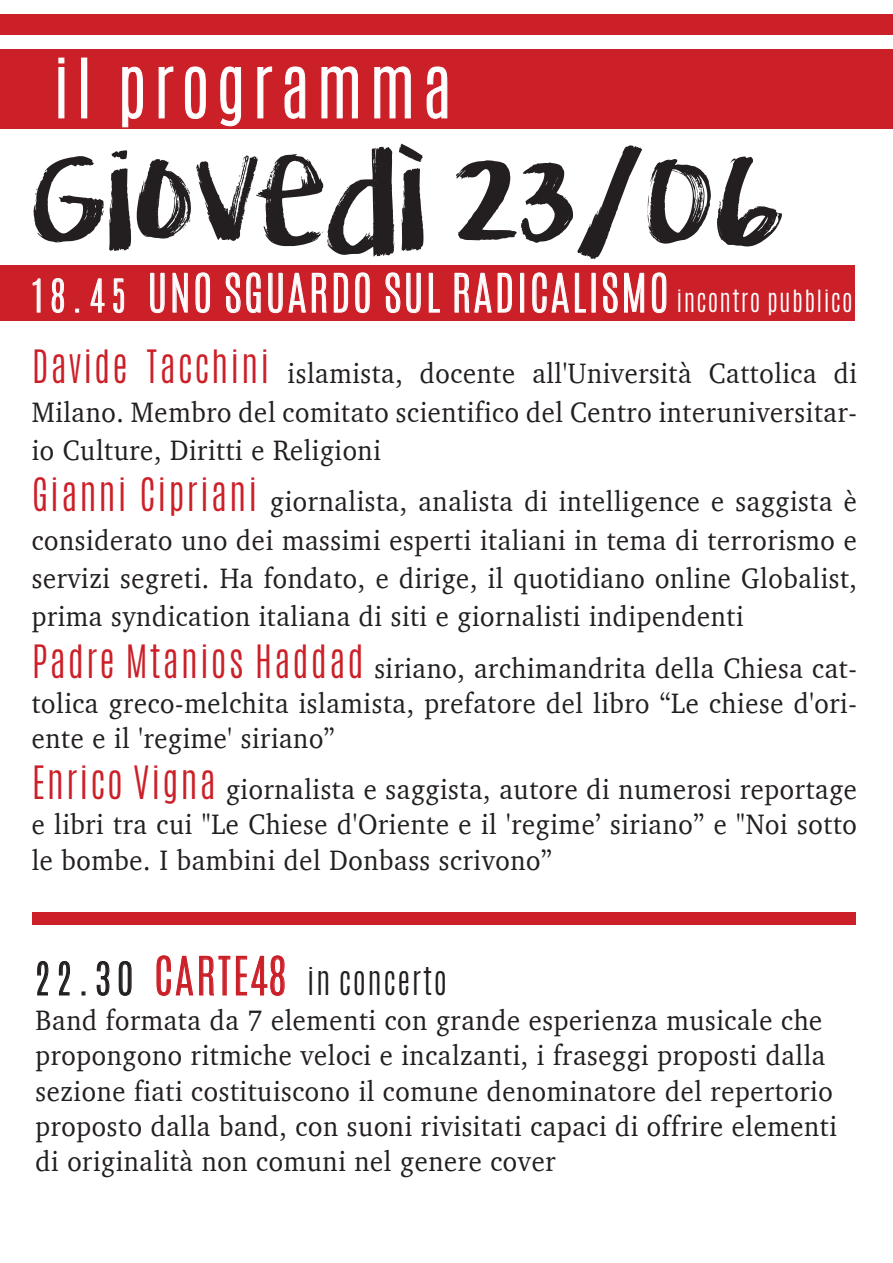
<style>
.page{position:relative;width:893px;height:1263px;background:#fff}
.page>*{position:absolute;margin:0;border:0;box-sizing:border-box;transform-origin:0 0}
.t1{font:107.25px "KG Lifeis Messy";color:#231f20}
.t2{font:300 68.7px "Antonio";letter-spacing:.1em;color:#fff}
.t3{font:300 44.85px "Antonio";letter-spacing:.05em;color:#fff}
.t4{font:300 31.95px "Antonio";letter-spacing:.05em;color:#231f20}
.t5{font:28.8px/35.1px "Charter";letter-spacing:.025em;color:#231f20;text-align:justify;scale:.92 1}
.s1{font-size:38.4px}
.s2{font-size:25.65px}
.s3{font-family:"Antonio";font-weight:300;font-size:38.4px;color:#cc2029}
.s4{font-size:44.85px;color:#cc2029}
</style>
<div class="page">
<div style="left:0;top:49px;width:893px;height:80px;background:#cc2029"></div>
<div style="left:0;top:15px;width:893px;height:20px;background:#cc2029"></div>
<svg style="left:58px;top:57px;width:7px;height:62px"></svg>
<div style="left:81px;top:58px;width:6px;height:60px;border:1px solid #fff"></div>
<svg style="left:122px;top:66px;width:21px;height:62px"></svg>
<svg style="left:158px;top:66px;width:16px;height:53px"></svg>
<svg style="left:185px;top:66px;width:21px;height:53px"></svg>
<svg style="left:220px;top:66px;width:21px;height:61px"></svg>
<svg style="left:257px;top:66px;width:15px;height:53px"></svg>
<svg style="left:284px;top:66px;width:21px;height:53px"></svg>
<svg style="left:321px;top:66px;width:37px;height:53px"></svg>
<svg style="left:374px;top:66px;width:37px;height:53px"></svg>
<svg style="left:426px;top:66px;width:22px;height:53px"></svg>
<div style="left:32px;top:913px;width:823px;height:12px;background:#cc2029"></div>
<svg style="left:37px;top:961px;width:11px;height:34px"></svg>
<svg style="left:59px;top:961px;width:11px;height:34px"></svg>
<svg style="left:97px;top:961px;width:12px;height:35px"></svg>
<svg style="left:119px;top:961px;width:12px;height:35px"></svg>
<svg style="left:156px;top:955px;width:129px;height:41px"></svg>
<div style="left:0;top:265px;width:855px;height:56px;background:#cc2029"></div>
<svg style="left:33px;top:279px;width:7px;height:34px"></svg>
<svg style="left:52px;top:278px;width:12px;height:35px"></svg>
<svg style="left:91px;top:279px;width:13px;height:34px"></svg>
<svg style="left:113px;top:279px;width:11px;height:34px"></svg>
<svg style="left:150px;top:273px;width:15px;height:40px"></svg>
<svg style="left:172px;top:273px;width:16px;height:40px"></svg>
<svg style="left:195px;top:272px;width:15px;height:41px"></svg>
<svg style="left:226px;top:272px;width:35px;height:41px"></svg>
<svg style="left:268px;top:273px;width:38px;height:40px"></svg>
<svg style="left:312px;top:273px;width:15px;height:40px"></svg>
<svg style="left:333px;top:273px;width:15px;height:40px"></svg>
<svg style="left:355px;top:272px;width:15px;height:41px"></svg>
<svg style="left:385px;top:272px;width:36px;height:41px"></svg>
<svg style="left:429px;top:273px;width:11px;height:40px"></svg>
<svg style="left:454px;top:273px;width:58px;height:40px"></svg>
<div style="left:520px;top:273px;width:4px;height:40px;border:1px solid #fff"></div>
<svg style="left:532px;top:272px;width:37px;height:41px"></svg>
<svg style="left:575px;top:273px;width:11px;height:40px"></svg>
<div style="left:592px;top:273px;width:4px;height:40px;border:1px solid #fff"></div>
<svg style="left:603px;top:272px;width:15px;height:41px"></svg>
<svg style="left:624px;top:273px;width:20px;height:40px"></svg>
<svg style="left:652px;top:272px;width:15px;height:41px"></svg>
<h2 class="t2" style="left:53px;top:39px;width:400px">il programma</h2>
<h1 class="t1" style="left:30px;top:119px;width:755px">Giovedì 23/06</h1>
<h3 class="t3" style="left:32px;top:261px;width:822px"><span class="s1">18.45</span> UNO SGUARDO SUL RADICALISMO <span class="s2">incontro pubblico</span></h3>
<p class="t5" style="left:32px;top:354px;width:898px;line-height:38.4px"><span class="s3">Davide Tacchini</span> islamista, docente all'Università Cattolica di Milano. Membro del comitato scientifico del Centro interuniversitar&shy;io Culture, Diritti e Religioni</p>
<p class="t5" style="left:32px;top:482px;width:898px;line-height:38.4px"><span class="s3">Gianni Cipriani</span> giornalista, analista di intelligence e saggista è considerato uno dei massimi esperti italiani in tema di terrorismo e servizi segreti. Ha fondato, e dirige, il quotidiano online Globalist, prima syndication italiana di siti e giornalisti indipendenti</p>
<p class="t5" style="left:32px;top:650px;width:898px"><span class="s3">Padre Mtanios Haddad</span> siriano, archimandrita della Chiesa cat&shy;tolica greco-melchita islamista, prefatore del libro “Le chiese d'ori&shy;ente e il 'regime' siriano”</p>
<p class="t5" style="left:32px;top:771px;width:898px"><span class="s3">Enrico Vigna</span> giornalista e saggista, autore di numerosi reportage e libri tra cui "Le Chiese d'Oriente e il 'regime’ siriano” e "Noi sotto le bombe. I bambini del Donbass scrivono”</p>
<p class="t4" style="left:36px;top:958px;width:413px"><span class="s1">22.30</span> <span class="s4">CARTE48</span> in concerto</p>
<p class="t5" style="left:36px;top:1002px;width:872px;text-align:left">Band formata da 7 elementi con grande esperienza musicale che propongono ritmiche veloci e incalzanti, i fraseggi proposti dalla sezione fiati costituiscono il comune denominatore del repertorio proposto dalla band, con suoni rivisitati capaci di offrire elementi di originalità non comuni nel genere cover</p>
</div>
